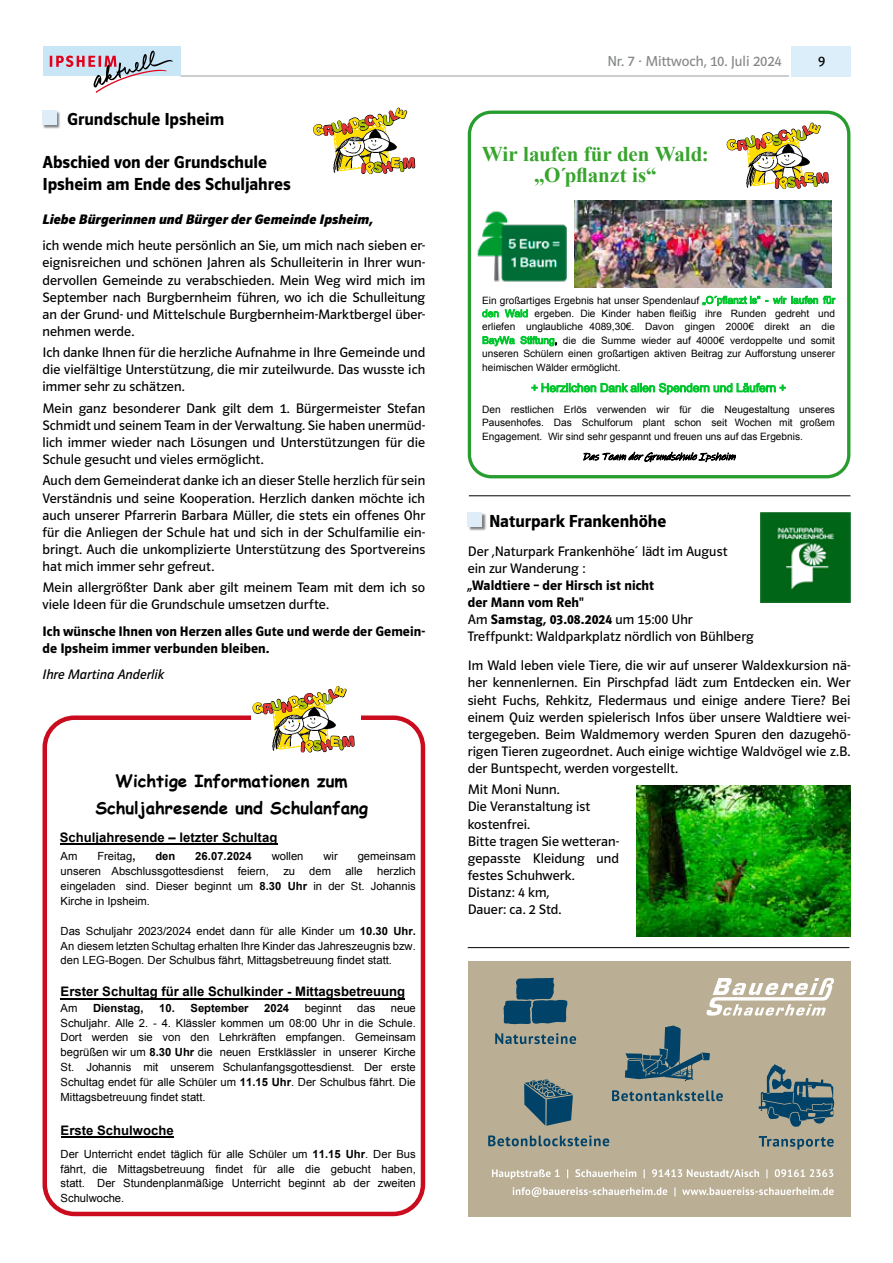
<style>
.page{position:relative;width:893px;height:1263px;background:#fff}
.page>*{position:absolute;margin:0;border:0;box-sizing:border-box;transform-origin:0 0}
.t1{font:700 21px/21px "Times New Roman";letter-spacing:-.005em;color:#37a42c;text-align:center}
.t2{font:600 18px/21.6px "Polo 22";letter-spacing:-.005em;color:#000}
.t3{font:700 16.8px/27px "Comic Sans MS";color:#000;text-align:center}
.t4{font:15px "Polo 22 Buch";color:#87888a}
.t5{font:15px "Polo 22 Buch";color:#000}
.t6{font:14.25px/17.1px "Polo 22 Buch";letter-spacing:.005em;color:#000;text-align:justify}
.t7{font:600 14.25px/17.1px "Polo 22";letter-spacing:.005em;color:#000}
.t8{font:italic 700 14.25px "Polo 22";letter-spacing:.005em;color:#000}
.t9{font:14.25px "Polo 22 Buch Kursiv";letter-spacing:-.005em;color:#000}
.t10{font:700 13.05px "Arial";color:#000}
.t11{font:11.85px "Arial";color:#00c52d}
.t12{font:11.25px/14.9px "Arial";color:#000;text-align:justify}
.t13{font:700 11.25px "Arial";color:#000}
.t14{font:10.05px/13.4px "Arial";color:#000;text-align:justify}
.t15{font:italic 10.05px "Ink Free";color:#000}
.s1{font-weight:700}
.s2{color:#00c52d}
.s3{font-family:"Polo 22 Buch";font-weight:400}
</style>
<div class="page">
<div style="left:43px;top:47px;width:138px;height:29px;background:#c8e6f6"></div>
<div style="left:791px;top:46px;width:60px;height:30px;background:#dceef9"></div>
<hr style="left:180px;top:76px;width:609px;height:1px;background:#9c9e9f">
<svg style="left:50px;top:51px;width:123px;height:42px"></svg>
<img style="left:477px;top:205px;width:98px;height:82px">
<img style="left:575px;top:201px;width:257px;height:87px">
<div style="left:468px;top:111px;width:382px;height:367px;border:3px solid #269d2e;border-radius:22px"></div>
<div style="left:725px;top:118px;width:120px;height:82px;background:#fff"></div>
<svg style="left:45px;top:720px;width:375px;height:491px"></svg>
<hr style="left:60px;top:843px;width:217px;height:1px;background:#000">
<hr style="left:61px;top:998px;width:344px;height:1px;background:#000">
<hr style="left:61px;top:1136px;width:112px;height:2px;background:#000">
<div style="left:43px;top:715px;width:382px;height:501px;border:4px solid #cb0c1e;border-radius:30px"></div>
<div style="left:43px;top:111px;width:18px;height:18px;background:#000;opacity:.5"></div>
<div style="left:43px;top:111px;width:14px;height:14px;background:#dfedf8"></div>
<div style="left:251px;top:681px;width:110px;height:82px;background:#fff"></div>
<div style="left:468px;top:961px;width:382px;height:255px;background:#baae95"></div>
<svg style="left:612px;top:1090px;width:111px;height:11px"></svg>
<svg style="left:759px;top:1136px;width:75px;height:13px"></svg>
<svg style="left:625px;top:1025px;width:85px;height:56px"></svg>
<svg style="left:759px;top:1064px;width:75px;height:63px"></svg>
<svg style="left:488px;top:1135px;width:121px;height:11px"></svg>
<svg style="left:524px;top:1079px;width:49px;height:47px"></svg>
<svg style="left:495px;top:1033px;width:81px;height:11px"></svg>
<svg style="left:503px;top:977px;width:64px;height:47px"></svg>
<svg style="left:706px;top:978px;width:128px;height:38px"></svg>
<svg style="left:513px;top:1187px;width:321px;height:10px"></svg>
<svg style="left:492px;top:1169px;width:341px;height:10px"></svg>
<div style="left:468px;top:512px;width:18px;height:19px;background:#000;opacity:.5"></div>
<div style="left:468px;top:512px;width:14px;height:15px;background:#dfedf8"></div>
<img style="left:761px;top:512px;width:89px;height:90px">
<img style="left:636px;top:786px;width:214px;height:150px">
<hr style="left:468px;top:947px;width:381px;height:1px;background:#000">
<hr style="left:469px;top:495px;width:381px;height:1px;background:#000">
<svg style="left:726px;top:122px;width:103px;height:67px"></svg>
<svg style="left:313px;top:107px;width:102px;height:68px"></svg>
<svg style="left:252px;top:686px;width:103px;height:67px"></svg>
<p class="t2" style="left:67px;top:108px;width:159px">Grundschule Ipsheim</p>
<p class="t2" style="left:43px;top:152px;width:250px">Abschied von der Grundschule<br>Ipsheim am Ende des Schuljahres</p>
<p class="t8" style="left:43px;top:211px;width:332px">Liebe Bürgerinnen und Bürger der Gemeinde Ipsheim,</p>
<p class="t6" style="left:43px;top:237px;width:384px">ich wende mich heute persönlich an Sie, um mich nach sieben er&shy;eignisreichen und schönen Jahren als Schulleiterin in Ihrer wun&shy;dervollen Gemeinde zu verabschieden. Mein Weg wird mich im September nach Burgbernheim führen, wo ich die Schulleitung an der Grund- und Mittelschule Burgbernheim-Marktbergel über&shy;nehmen werde.</p>
<p class="t6" style="left:43px;top:344px;width:384px">Ich danke Ihnen für die herzliche Aufnahme in Ihre Gemeinde und die vielfältige Unterstützung, die mir zuteilwurde. Das wusste ich immer sehr zu schätzen.</p>
<p class="t6" style="left:43px;top:400px;width:384px">Mein ganz besonderer Dank gilt dem 1. Bürgermeister Stefan Schmidt und seinem Team in der Verwaltung. Sie haben unermüd&shy;lich immer wieder nach Lösungen und Unterstützungen für die Schule gesucht und vieles ermöglicht.</p>
<p class="t6" style="left:43px;top:472px;width:384px">Auch dem Gemeinderat danke ich an dieser Stelle herzlich für sein Verständnis und seine Kooperation. Herzlich danken möchte ich auch unserer Pfarrerin Barbara Müller, die stets ein offenes Ohr für die Anliegen der Schule hat und sich in der Schulfamilie ein&shy;bringt. Auch die unkomplizierte Unterstützung des Sportvereins hat mich immer sehr gefreut.</p>
<p class="t6" style="left:43px;top:579px;width:384px">Mein allergrößter Dank aber gilt meinem Team mit dem ich so viele Ideen für die Grundschule umsetzen durfte.</p>
<p class="t7" style="left:43px;top:622px;width:384px">Ich wünsche Ihnen von Herzen alles Gute und werde der Gemein&shy;de Ipsheim immer verbunden bleiben.</p>
<p class="t9" style="left:43px;top:666px;width:123px">Ihre Martina Anderlik</p>
<p class="t3" style="left:95px;top:767px;width:274px">Wichtige Informationen zum<br>Schuljahresende und Schulanfang</p>
<p class="t10" style="left:60px;top:828px;width:219px">Schuljahresende – letzter Schultag</p>
<p class="t12" style="left:61px;top:849px;width:18px">Am</p>
<p class="t12" style="left:97px;top:849px;width:40px">Freitag<span class="s1">,</span></p>
<p class="t13" style="left:155px;top:849px;width:21px">den</p>
<p class="t13" style="left:195px;top:849px;width:58px">26.07.2024</p>
<p class="t12" style="left:272px;top:849px;width:33px">wollen</p>
<p class="t12" style="left:323px;top:849px;width:16px">wir</p>
<p class="t12" style="left:358px;top:849px;width:60px">gemeinsam</p>
<p class="t12" style="left:61px;top:864px;width:164px">unseren Abschlussgottesdienst</p>
<p class="t12" style="left:238px;top:864px;width:33px">feiern,</p>
<p class="t12" style="left:283px;top:864px;width:49px">zu dem</p>
<p class="t12" style="left:345px;top:864px;width:19px">alle</p>
<p class="t12" style="left:61px;top:864px;width:357px;text-indent:316px">herzlich eingeladen sind. Dieser beginnt um <span class="s1">8.30 Uhr</span> in der St. Johannis Kirche in Ipsheim.</p>
<p class="t12" style="left:61px;top:923px;width:357px">Das Schuljahr 2023/2024 endet dann für alle Kinder um <span class="s1">10.30 Uhr.<br></span>An diesem letzten Schultag erhalten Ihre Kinder das Jahreszeugnis bzw. den LEG-Bogen. Der Schulbus fährt, Mittagsbetreuung findet statt.</p>
<p class="t10" style="left:61px;top:983px;width:346px">Erster Schultag für alle Schulkinder - Mittagsbetreuung</p>
<p class="t12" style="left:61px;top:1000px;width:18px">Am</p>
<p class="t13" style="left:93px;top:1000px;width:52px">Dienstag,</p>
<p class="t13" style="left:159px;top:1000px;width:91px">10. September</p>
<p class="t13" style="left:264px;top:1000px;width:27px">2024</p>
<p class="t12" style="left:305px;top:1000px;width:38px">beginnt</p>
<p class="t12" style="left:357px;top:1000px;width:20px">das</p>
<p class="t12" style="left:61px;top:1000px;width:357px;text-indent:330px">neue Schuljahr. Alle 2. - 4. Klässler kommen um 08:00 Uhr in die Schule.<br>Dort werden sie von den Lehrkräften empfangen. Gemeinsam begrüßen wir um <span class="s1">8.30 Uhr</span> die neuen Erstklässler in unserer Kirche St. Johannis mit unserem Schulanfangsgottesdienst. Der erste Schultag endet für alle Schüler um <span class="s1">11.15 Uhr</span>. Der Schulbus fährt. Die Mittagsbetreuung findet statt.</p>
<p class="t10" style="left:61px;top:1121px;width:115px">Erste Schulwoche</p>
<p class="t12" style="left:61px;top:1146px;width:357px">Der Unterricht endet täglich für alle Schüler um <span class="s1">11.15 Uhr</span>. Der Bus fährt, die Mittagsbetreuung findet für alle die gebucht haben, statt. Der Stundenplanmäßige Unterricht beginnt ab der zweiten Schulwoche.</p>
<p class="t4" style="left:608px;top:53px;width:175px">Nr. 7 · Mittwoch, 10. Juli 2024</p>
<p class="t5" style="left:818px;top:53px;width:9px">9</p>
<h1 class="t1" style="left:482px;top:143px;width:229px">Wir laufen für den Wald: „O´pflanzt is“</h1>
<p class="t14" style="left:482px;top:293px;width:354px">Ein großartiges Ergebnis hat unser Spendenlauf <span class="s2">„O´pflanzt is“ - wir laufen für den Wald</span> ergeben. Die Kinder haben fleißig ihre Runden gedreht und erliefen unglaubliche 4089,30€. Davon gingen 2000€ direkt an die <span class="s2">BayWa Stiftung</span>, die die Summe wieder auf 4000€ verdoppelte und somit unseren Schülern einen großartigen aktiven Beitrag zur Aufforstung unserer heimischen Wälder ermöglicht.</p>
<p class="t11" style="left:531px;top:380px;width:256px">+ Herzlichen Dank allen Spendern und Läufern +</p>
<p class="t14" style="left:482px;top:403px;width:354px">Den restlichen Erlös verwenden wir für die Neugestaltung unseres Pausenhofes. Das Schulforum plant schon seit Wochen mit großem Engagement. Wir sind sehr gespannt und freuen uns auf das Ergebnis.</p>
<p class="t15" style="left:582px;top:451px;width:159px">DasTeamderGrundschuleIpsheim</p>
<p class="t2" style="left:489px;top:510px;width:179px">Naturpark Frankenhöhe</p>
<p class="t6" style="left:468px;top:542px;width:261px">Der ,Naturpark Frankenhöhe´ lädt im August ein zur Wanderung :</p>
<p class="t7" style="left:468px;top:577px;width:226px">„Waldtiere – der Hirsch ist nicht<br>der Mann vom Reh"<br><span class="s3">Am</span> Samstag, 03.08.2024 <span class="s3">um 15:00 Uhr</span></p>
<p class="t6" style="left:468px;top:622px;width:384px;line-height:29.1px">Treffpunkt: Waldparkplatz nördlich von Bühlberg<br>Im Wald leben viele Tiere, die wir auf unserer Waldexkursion nä-</p>
<p class="t6" style="left:468px;top:674px;width:384px">her kennenlernen. Ein Pirschpfad lädt zum Entdecken ein. Wer sieht Fuchs, Rehkitz, Fledermaus und einige andere Tiere? Bei einem Quiz werden spielerisch Infos über unsere Waldtiere wei&shy;tergegeben. Beim Waldmemory werden Spuren den dazugehö&shy;rigen Tieren zugeordnet. Auch einige wichtige Waldvögel wie z.B. der Buntspecht, werden vorgestellt.</p>
<p class="t6" style="left:468px;top:781px;width:153px;text-align:left">Mit Moni Nunn.<br>Die Veranstaltung ist kostenfrei.<br>Bitte tragen Sie wetteran&shy;gepasste Kleidung und festes Schuhwerk.<br>Distanz: 4 km,<br>Dauer: ca. 2 Std.</p>
</div>
